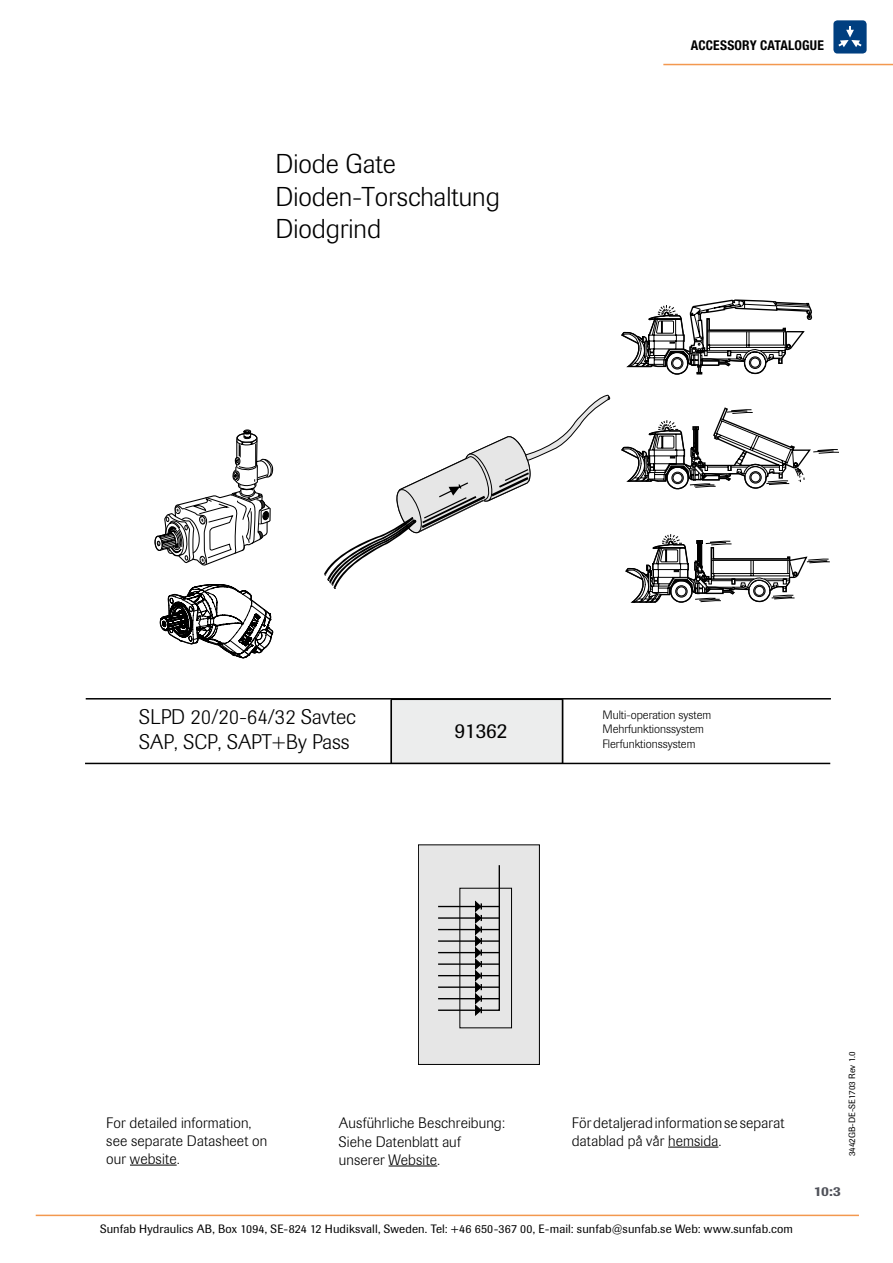
<style>
.page{position:relative;width:893px;height:1263px;background:#fff}
.page>*{position:absolute;margin:0;border:0;box-sizing:border-box;transform-origin:0 0}
.t1{font:300 27px/32.4px "Imago BQ";color:#000}
.t2{font:300 21px/25.2px "Imago BQ";color:#000}
.t3{font:21px "Imago BQ";color:#000}
.t4{font:300 15px/18px "Imago BQ";letter-spacing:.01em;color:#000}
.t5{font:700 condensed 13.5px "Helvetica Neue LT Std";letter-spacing:.01em;color:#000}
.t6{font:500 13.5px "Imago BQ";color:#4f5159}
.t7{font:12px "Imago BQ";letter-spacing:.01em;color:#000}
.t8{font:300 12px/14.4px "Imago BQ";color:#000}
.t9{font:9px "Imago BQ";color:#000}
</style>
<div class="page">
<hr style="left:36px;top:1214px;width:823px;height:2px;background:#f3984f">
<svg style="left:154px;top:430px;width:119px;height:136px"></svg>
<svg style="left:621px;top:299px;width:191px;height:76px"></svg>
<svg style="left:621px;top:407px;width:218px;height:82px"></svg>
<svg style="left:324px;top:395px;width:286px;height:194px"></svg>
<div style="left:391px;top:699px;width:171px;height:64px;background:#eceded"></div>
<div style="left:391px;top:699px;width:172px;height:65px;border:1px solid #000"></div>
<hr style="left:86px;top:698px;width:745px;height:1px;background:#000">
<hr style="left:562px;top:699px;width:1px;height:64px;background:#000">
<div style="left:418px;top:845px;width:121px;height:219px;background:#e6e6e6"></div>
<div style="left:418px;top:845px;width:122px;height:220px;border:1px solid #000"></div>
<svg style="left:438px;top:865px;width:63px;height:150px"></svg>
<div style="left:460px;top:888px;width:52px;height:140px;border:1px solid #000"></div>
<svg style="left:625px;top:534px;width:205px;height:69px"></svg>
<hr style="left:85px;top:763px;width:745px;height:1px;background:#000">
<hr style="left:390px;top:699px;width:2px;height:65px;background:#000">
<svg style="left:160px;top:584px;width:113px;height:74px"></svg>
<hr style="left:663px;top:64px;width:230px;height:1px;background:#f3984f">
<div style="left:833px;top:20px;width:34px;height:34px;background:#003f80;border-radius:4px"></div>
<svg style="left:838px;top:26px;width:23px;height:21px"></svg>
<hr style="left:130px;top:1165px;width:47px;height:1px;background:#000">
<hr style="left:668px;top:1147px;width:50px;height:1px;background:#000">
<hr style="left:389px;top:1165px;width:48px;height:1px;background:#000">
<h1 class="t1" style="left:275px;top:148px;width:226px">Diode Gate<br>Dioden-Torschaltung<br>Diodgrind</h1>
<p class="t5" style="left:691px;top:37px;width:134px">ACCESSORY CATALOGUE</p>
<h2 class="t2" style="left:139px;top:704px;width:218px">SLPD 20/20-64/32 Savtec<br>SAP, SCP, SAPT+By Pass</h2>
<h2 class="t3" style="left:455px;top:718px;width:54px">91362</h2>
<p class="t8" style="left:602px;top:708px;width:110px">Multi-operation system<br>Mehrfunktionssystem<br>Flerfunktionssystem</p>
<p class="t4" style="left:106px;top:1114px;width:162px">For detailed information, see separate Datasheet on our website.</p>
<p class="t4" style="left:572px;top:1114px;width:214px">För detaljerad information se separat datablad på vår hemsida.</p>
<p class="t4" style="left:339px;top:1114px;width:168px">Ausführliche Beschreibung:<br>Siehe Datenblatt auf unserer Website.</p>
<p class="t7" style="left:100px;top:1222px;width:694px">Sunfab Hydraulics AB, Box 1094, SE-824 12 Hudiksvall, Sweden. Tel: +46 650-367 00, E-mail: sunfab@sunfab.se Web: www.sunfab.com</p>
<p class="t9" style="left:847px;top:1156px;width:106px;rotate:-90deg">3442GB-DE-SE1703 Rev 1.0</p>
<p class="t6" style="left:814px;top:1183px;width:29px">10:3</p>
</div>
